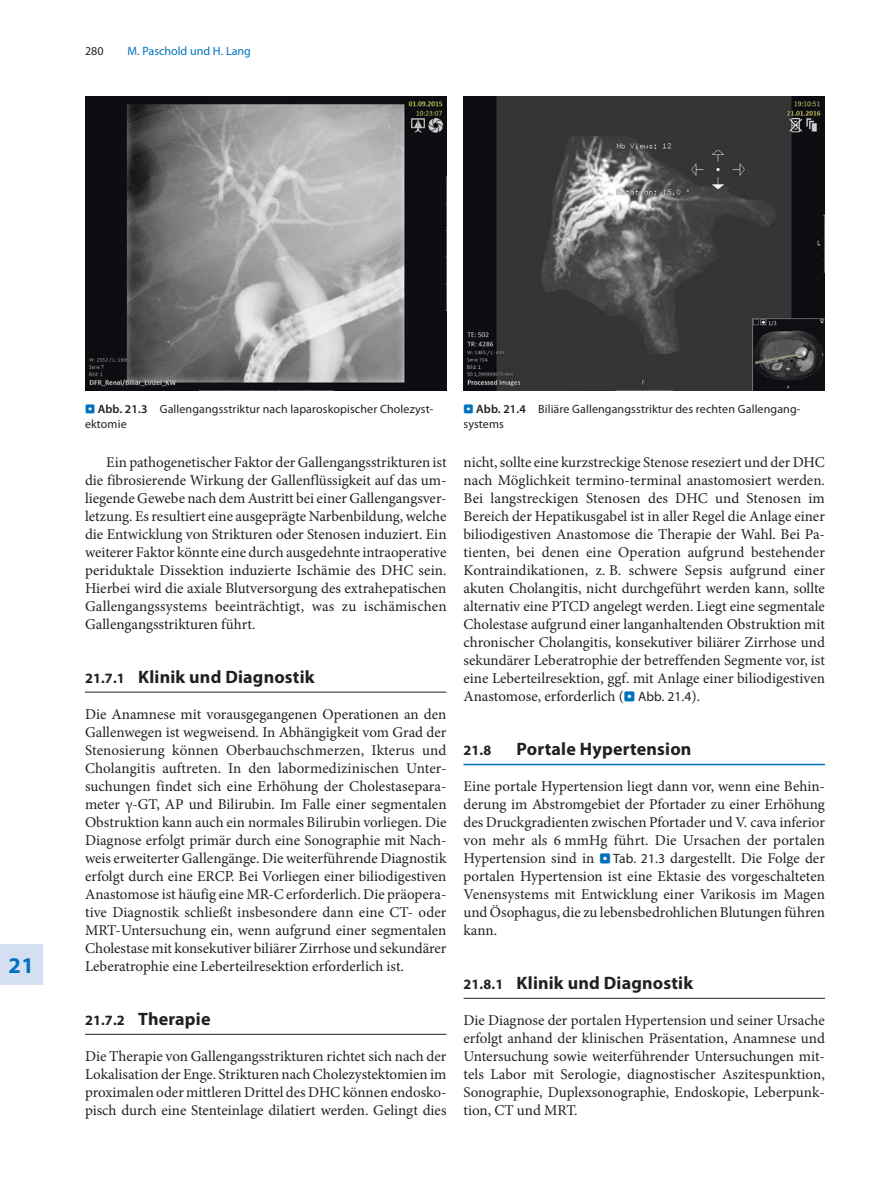
<style>
.page{position:relative;width:893px;height:1187px;background:#fff}
.page>*{position:absolute;margin:0;border:0;box-sizing:border-box;transform-origin:0 0}
.t1{font:700 22.5px "Ddnbrr Tprcxy Myriad Pro";color:#0072bc}
.t2{font:700 18px "Hqsxqg Sryxgq Myriad Pro";letter-spacing:.01em;color:#231f20}
.t3{font:15px/18px "Ydbvpn Vcxnsq Minion Pro";color:#231f20;text-align:justify}
.t4{font:700 14.25px "Hqsxqg Sryxgq Myriad Pro";color:#231f20}
.t5{font:12px/15px "Hrpxfv Hwsdpp Myriad Pro";letter-spacing:.01em;color:#231f20}
.t6{font:12px "Xcywfw Njphlt Myriad Pro";color:#0072bc}
.s1{font-family:"Chbhnp Jrsvhj Blik Buttons";color:#0072bc}
.s2{font-family:"Nyvyhf Fbqxcr Myriad Pro";font-weight:600}
.s3{font-size:14.25px}
.s4{font-family:"Chbhnp Jrsvhj Blik Buttons";font-size:13.5px;color:#0072bc}
.s5{font-family:"Hrpxfv Hwsdpp Myriad Pro";font-size:13.5px}
</style>
<div class="page">
<div style="left:0;top:944px;width:43px;height:40px;background:#d4e0f1"></div>
<hr style="left:85px;top:691px;width:361px;height:1px;background:#231f20">
<hr style="left:85px;top:1033px;width:361px;height:1px;background:#231f20">
<hr style="left:463px;top:763px;width:362px;height:2px;background:#0072bc">
<hr style="left:463px;top:997px;width:362px;height:1px;background:#231f20">
<img style="left:85px;top:97px;width:361px;height:294px">
<img style="left:463px;top:97px;width:362px;height:294px">
<p class="t5" style="left:85px;top:44px;width:20px">280</p>
<p class="t6" style="left:128px;top:44px;width:125px">M. Paschold und H. Lang</p>
<h1 class="t1" style="left:9px;top:950px;width:27px">21</h1>
<p class="t5" style="left:85px;top:401px;width:349px"><span class="s1">.</span> <span class="s2">Abb. 21.3</span> Gallengangsstriktur nach laparoskopischer Cholezyst&shy;ektomie</p>
<p class="t5" style="left:463px;top:401px;width:338px"><span class="s1">.</span> <span class="s2">Abb. 21.4</span> Biliäre Gallengangsstriktur des rechten Gallengang&shy;systems</p>
<p class="t3" style="left:85px;top:453px;width:363px;text-indent:21px">Ein pathogenetischer Faktor der Gallengangsstrikturen ist die fibrosierende Wirkung der Gallenflüssigkeit auf das um&shy;liegende Gewebe nach dem Austritt bei einer Gallengangsver&shy;letzung. Es resultiert eine ausgeprägte Narbenbildung, welche die Entwicklung von Strikturen oder Stenosen induziert. Ein weiterer Faktor könnte eine durch ausgedehnte intraoperative periduktale Dissektion induzierte Ischämie des DHC sein.<br>Hierbei wird die axiale Blutversorgung des extrahepatischen Gallengangssystems beeinträchtigt, was zu ischämischen Gallengangsstrikturen führt.</p>
<p class="t2" style="left:85px;top:664px;width:231px"><span class="s3">21.7.1</span> Klinik und Diagnostik</p>
<p class="t3" style="left:85px;top:705px;width:363px">Die Anamnese mit vorausgegangenen Operationen an den Gallenwegen ist wegweisend. In Abhängigkeit vom Grad der Stenosierung können Oberbauchschmerzen, Ikterus und Cholangitis auftreten. In den labormedizinischen Unter&shy;suchungen findet sich eine Erhöhung der Cholestasepara&shy;meter γ-GT, AP und Bilirubin. Im Falle einer segmentalen Obstruktion kann auch ein normales Bilirubin vorliegen. Die Diagnose erfolgt primär durch eine Sonographie mit Nach&shy;weis erweiterter Gallengänge. Die weiterführende Diagnostik erfolgt durch eine ERCP. Bei Vorliegen einer biliodigestiven Anastomose ist häufig eine MR-C erforderlich. Die präopera&shy;tive Diagnostik schließt insbesondere dann eine CT- oder MRT-Untersuchung ein, wenn aufgrund einer segmentalen Cholestase mit konsekutiver biliärer Zirrhose und sekundärer Leberatrophie eine Leberteilresektion erforderlich ist.</p>
<p class="t2" style="left:85px;top:1006px;width:127px"><span class="s3">21.7.2</span> Therapie</p>
<p class="t3" style="left:85px;top:1047px;width:363px">Die Therapie von Gallengangsstrikturen richtet sich nach der Lokalisation der Enge. Strikturen nach Cholezystektomien im proximalen oder mittleren Drittel des DHC können endosko&shy;pisch durch eine Stenteinlage dilatiert werden. Gelingt dies</p>
<p class="t3" style="left:463px;top:453px;width:363px">nicht, sollte eine kurzstreckige Stenose reseziert und der DHC nach Möglichkeit termino-terminal anastomosiert werden.<br>Bei langstreckigen Stenosen des DHC und Stenosen im Bereich der Hepatikusgabel ist in aller Regel die Anlage einer biliodigestiven Anastomose die Therapie der Wahl. Bei Pa&shy;tienten, bei denen eine Operation aufgrund bestehender Kontraindikationen, z. B. schwere Sepsis aufgrund einer akuten Cholangitis, nicht durchgeführt werden kann, sollte alternativ eine PTCD angelegt werden. Liegt eine segmentale Cholestase aufgrund einer langanhaltenden Obstruktion mit chronischer Cholangitis, konsekutiver biliärer Zirrhose und sekundärer Leberatrophie der betreffenden Segmente vor, ist eine Leberteilresektion, ggf. mit Anlage einer biliodigestiven Anastomose, erforderlich (<span class="s4">.</span> <span class="s5">Abb. 21.4</span>).</p>
<p class="t4" style="left:463px;top:740px;width:29px">21.8</p>
<p class="t2" style="left:517px;top:736px;width:176px">Portale Hypertension</p>
<p class="t3" style="left:463px;top:777px;width:363px">Eine portale Hypertension liegt dann vor, wenn eine Behin&shy;derung im Abstromgebiet der Pfortader zu einer Erhöhung des Druckgradienten zwischen Pfortader und V. cava inferior von mehr als 6 mmHg führt. Die Ursachen der portalen Hypertension sind in <span class="s4">.</span> <span class="s5">Tab. 21.3</span> dargestellt. Die Folge der portalen Hypertension ist eine Ektasie des vorgeschalteten Venensystems mit Entwicklung einer Varikosis im Magen und Ösophagus, die zu lebensbedrohlichen Blutungen führen kann.</p>
<p class="t2" style="left:463px;top:970px;width:231px"><span class="s3">21.8.1</span> Klinik und Diagnostik</p>
<p class="t3" style="left:463px;top:1011px;width:363px">Die Diagnose der portalen Hypertension und seiner Ursache erfolgt anhand der klinischen Präsentation, Anamnese und Untersuchung sowie weiterführender Untersuchungen mit&shy;tels Labor mit Serologie, diagnostischer Aszitespunktion, Sonographie, Duplexsonographie, Endoskopie, Leberpunk&shy;tion, CT und MRT.</p>
</div>
